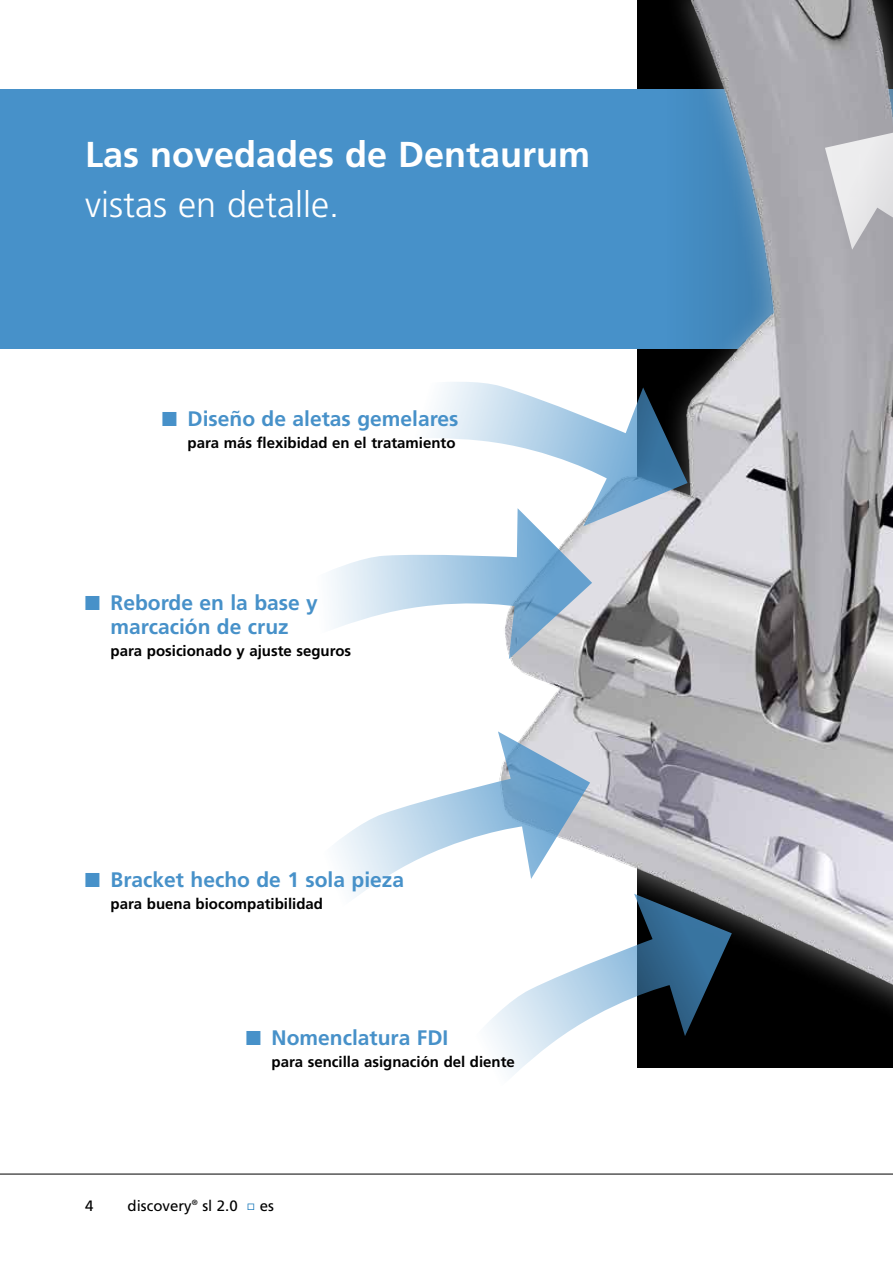
<style>
.page{position:relative;width:893px;height:1263px;background:#fff}
.page>*{position:absolute;margin:0;border:0;box-sizing:border-box;transform-origin:0 0}
.t1{font:700 36px "Frutiger LT Std";color:#fff}
.t2{font:300 36px "Frutiger LT Std";color:#fff}
.t3{font:700 21px/24px "Frutiger LT Std";color:#4791c9;text-align:center}
.t4{font:700 15px "Frutiger LT Std";color:#000}
.t5{font:15px "Frutiger LT Std";color:#000}
.s1{font-family:"Monotype Sorts";font-weight:400;font-size:19.5px}
</style>
<div class="page">
<hr style="left:0;top:1174px;width:893px;height:1px;background:#000">
<div style="left:0;top:89px;width:638px;height:260px;background:#4791c9"></div>
<img style="left:510px;top:0;width:383px;height:1068px">
<svg style="left:825px;top:123px;width:68px;height:173px;background:#c4c3c7"></svg>
<svg style="left:330px;top:526px;width:262px;height:133px"></svg>
<svg style="left:430px;top:374px;width:258px;height:152px"></svg>
<svg style="left:486px;top:894px;width:246px;height:182px"></svg>
<svg style="left:335px;top:731px;width:255px;height:214px"></svg>
<h1 class="t1" style="left:85px;top:134px;width:507px">Las novedades de Dentaurum</h1>
<h1 class="t2" style="left:85px;top:184px;width:256px">vistas en detalle.</h1>
<h2 class="t3" style="left:162px;top:407px;width:298px"><span class="s1">N</span> Diseño de aletas gemelares</h2>
<p class="t4" style="left:188px;top:434px;width:270px">para más flexibidad en el tratamiento</p>
<h2 class="t3" style="left:85px;top:591px;width:234px"><span class="s1">N</span> Reborde en la base y marcación de cruz</h2>
<p class="t4" style="left:111px;top:642px;width:242px">para posicionado y ajuste seguros</p>
<h2 class="t3" style="left:85px;top:868px;width:321px"><span class="s1">N</span> Bracket hecho de 1 sola pieza</h2>
<p class="t4" style="left:111px;top:895px;width:214px">para buena biocompatibilidad</p>
<h2 class="t3" style="left:246px;top:1026px;width:204px"><span class="s1">N</span> Nomenclatura FDI</h2>
<p class="t4" style="left:272px;top:1053px;width:245px">para sencilla asignación del diente</p>
<p class="t5" style="left:85px;top:1197px;width:10px">4</p>
<p class="t5" style="left:128px;top:1197px;width:112px">discovery<sup>®</sup> sl 2.0</p>
<p class="t5" style="left:260px;top:1197px;width:16px">es</p>
</div>
